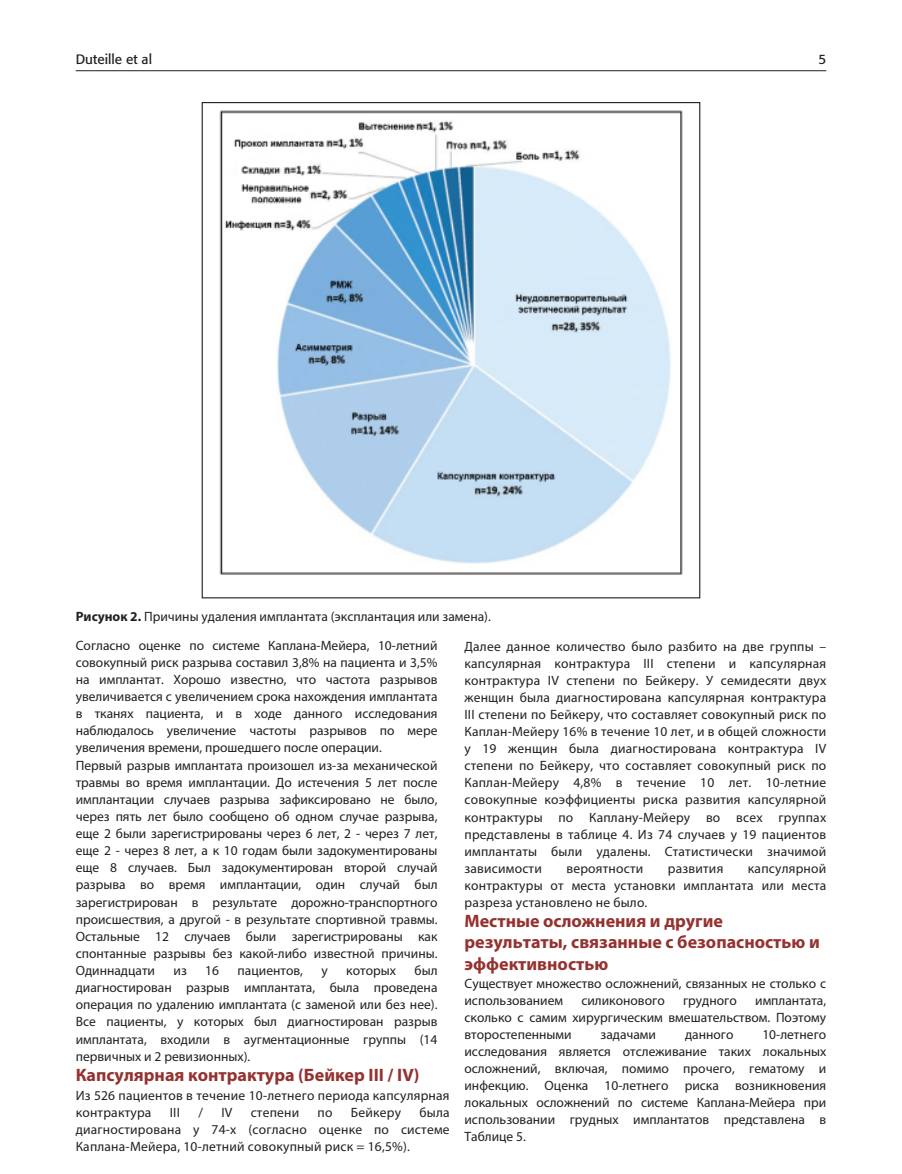
<style>
.page{position:relative;width:902px;height:1174px;background:#fff}
.page>*{position:absolute;margin:0;border:0;box-sizing:border-box;transform-origin:0 0}
.t1{font:700 18px/21.5px "Myriad Pro";color:#943230}
.t2{font:13.5px/17.1px "Myriad Pro";color:#231f20;text-align:justify}
.t3{font:13.5px "Formata";color:#231f20}
.s1{font-weight:700}
</style>
<div class="page">
<hr style="left:76px;top:70px;width:750px;height:1px;background:#231f20">
<img style="left:219px;top:110px;width:464px;height:465px">
<p class="t3" style="left:76px;top:51px;width:78px">Duteille et al</p>
<p class="t3" style="left:818px;top:51px;width:9px">5</p>
<p class="t2" style="left:76px;top:607px;width:416px"><span class="s1">Рисунок 2.</span> Причины удаления имплантата (эксплантация или замена).</p>
<p class="t2" style="left:76px;top:636px;width:363px;text-align:left">Согласно оценке по системе Каплана-Мейера, 10-летний совокупный риск разрыва составил 3,8% на пациента и 3,5% на имплантат. Хорошо известно, что частота разрывов увеличивается с увеличением срока нахождения имплантата в тканях пациента, и в ходе данного исследования наблюдалось увеличение частоты разрывов по мере увеличения времени, прошедшего после операции.<br>Первый разрыв имплантата произошел из-за механической травмы во время имплантации. До истечения 5 лет после имплантации случаев разрыва зафиксировано не было, через пять лет было сообщено об одном случае разрыва, еще 2 были зарегистрированы через 6 лет, 2 - через 7 лет, еще 2 - через 8 лет, а к 10 годам были задокументированы еще 8 случаев. Был задокументирован второй случай разрыва во время имплантации, один случай был зарегистрирован в результате дорожно-транспортного происшествия, а другой - в результате спортивной травмы.<br>Остальные 12 случаев были зарегистрированы как спонтанные разрывы без какой-либо известной причины.<br>Одиннадцати</p>
<p class="t2" style="left:76px;top:961px;width:363px;text-indent:339px">был диагностирован разрыв имплантата, была проведена операция по удалению имплантата (с заменой или без нее).<br>Все пациенты, у которых был диагностирован разрыв имплантата, входили в аугментационные группы (14 первичных и 2 ревизионных).</p>
<h1 class="t1" style="left:76px;top:1064px;width:345px">Капсулярная контрактура (Бейкер III / IV)</h1>
<p class="t2" style="left:76px;top:1086px;width:375px">Из 526 пациентов в течение 10-летнего периода капсулярная контрактура</p>
<p class="t2" style="left:173px;top:961px;width:15px">из</p>
<p class="t2" style="left:205px;top:961px;width:15px">16</p>
<p class="t2" style="left:237px;top:961px;width:67px">пациентов,</p>
<p class="t2" style="left:321px;top:961px;width:8px">у</p>
<p class="t2" style="left:346px;top:961px;width:51px">которых</p>
<p class="t2" style="left:76px;top:1103px;width:375px;text-indent:344px">была диагностирована у 74-х (согласно оценке по системе Каплана-Мейера, 10-летний совокупный риск = 16,5%).</p>
<p class="t2" style="left:170px;top:1103px;width:12px">III</p>
<p class="t2" style="left:198px;top:1103px;width:6px">/</p>
<p class="t2" style="left:221px;top:1103px;width:12px">IV</p>
<p class="t2" style="left:251px;top:1103px;width:50px">степени</p>
<p class="t2" style="left:317px;top:1103px;width:16px">по</p>
<p class="t2" style="left:351px;top:1103px;width:52px">Бейкеру</p>
<p class="t2" style="left:464px;top:638px;width:363px">Далее данное количество было разбито на две группы – капсулярная контрактура III степени и капсулярная контрактура IV степени по Бейкеру. У семидесяти двух женщин была диагностирована капсулярная контрактура III степени по Бейкеру, что составляет совокупный риск по Каплан-Мейеру 16% в течение 10 лет, и в общей сложности у 19 женщин была диагностирована контрактура IV степени по Бейкеру, что составляет совокупный риск по Каплан-Мейеру 4,8% в течение 10 лет. 10-летние совокупные коэффициенты риска развития капсулярной контрактуры по Каплану-Мейеру во всех группах представлены в таблице 4. Из 74 случаев у 19 пациентов имплантаты были удалены. Статистически значимой зависимости</p>
<p class="t2" style="left:464px;top:859px;width:363px;text-indent:283px">капсулярной контрактуры от места установки имплантата или места разреза установлено не было.</p>
<h1 class="t1" style="left:464px;top:909px;width:357px">Местные осложнения и другие результаты, связанные с безопасностью и эффективностью</h1>
<p class="t2" style="left:464px;top:974px;width:363px">Существует множество осложнений, связанных не столько с использованием</p>
<p class="t2" style="left:566px;top:859px;width:78px">вероятности</p>
<p class="t2" style="left:667px;top:859px;width:57px">развития</p>
<p class="t2" style="left:464px;top:991px;width:363px;text-indent:291px">имплантата, сколько с самим хирургическим вмешательством. Поэтому второстепенными</p>
<p class="t2" style="left:581px;top:991px;width:85px">силиконового</p>
<p class="t2" style="left:683px;top:991px;width:55px">грудного</p>
<p class="t2" style="left:464px;top:1025px;width:363px;text-indent:298px">10-летнего исследования является отслеживание таких локальных осложнений, включая, помимо прочего, гематому и инфекцию. Оценка 10-летнего риска возникновения локальных осложнений по системе Каплана-Мейера при использовании грудных имплантатов представлена в Таблице 5.</p>
<p class="t2" style="left:600px;top:1025px;width:57px">задачами</p>
<p class="t2" style="left:685px;top:1025px;width:50px">данного</p>
</div>
